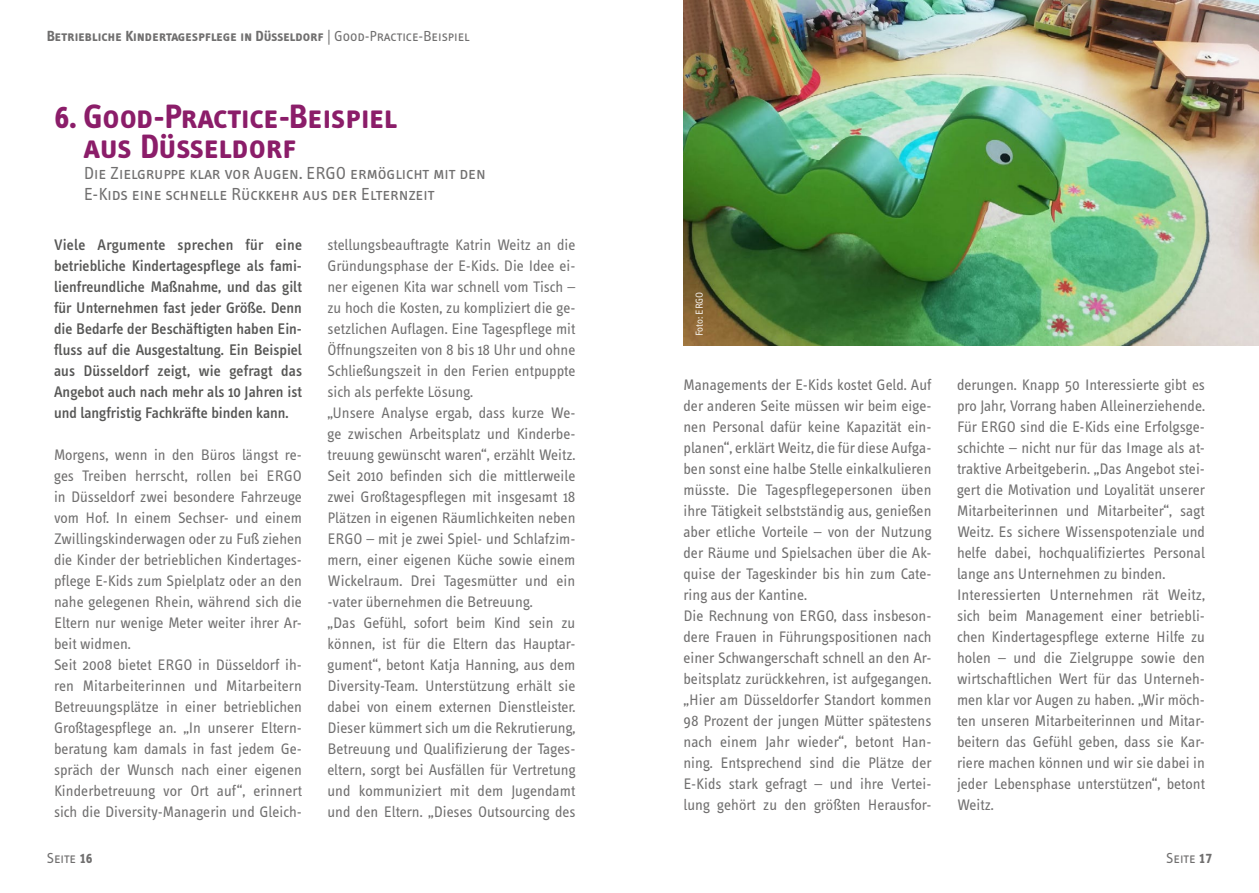
<style>
.page{position:relative;width:1259px;height:893px;background:#fff}
.page>*{position:absolute;margin:0;border:0;box-sizing:border-box;transform-origin:0 0}
.t1{font:34.5px/30px "Info Text Bold Caps";color:#8b1d69}
.t2{font:18px/21.1px "Info Text Normal Caps";color:#706f6f}
.t3{font:15.75px/21px "Info Text";color:#706f6f}
.t4{font:500 15.75px/21px "Info Text";color:#575756;text-align:justify}
.t5{font:15px "Info Text Bold Caps";color:#706f6f}
.t6{font:15px "Info Text Normal Caps";color:#706f6f}
.t7{font:10.5px "Info Text";color:#fff}
.s1{font-family:"Info Text Normal Caps"}
.s2{font-family:"Info Text Bold Caps"}
</style>
<div class="page">
<img style="left:683px;top:0;width:576px;height:345px">
<p class="t5" style="left:47px;top:28px;width:424px">Betriebliche Kindertagespflege in Düsseldorf <span class="s1">| Good-Practice-Beispiel</span></p>
<h1 class="t1" style="left:84px;top:102px;width:315px;text-indent:-30px">6. Good-Practice-Beispiel aus Düsseldorf</h1>
<p class="t2" style="left:84px;top:163px;width:403px">Die Zielgruppe klar vor Augen. ERGO ermöglicht mit den<br>E-Kids eine schnelle Rückkehr aus der Elternzeit</p>
<p class="t4" style="left:54px;top:234px;width:249px">Viele Argumente sprechen für eine betriebliche Kindertagespflege als fami&shy;lienfreundliche Maßnahme, und das gilt für Unternehmen fast jeder Größe. Denn die Bedarfe der Beschäftigten haben Ein&shy;fluss auf die Ausgestaltung. Ein Beispiel aus Düsseldorf zeigt, wie gefragt das Angebot auch nach mehr als 10 Jahren ist und langfristig Fachkräfte binden kann.</p>
<p class="t3" style="left:54px;top:444px;width:249px">Morgens, wenn in den Büros längst re&shy;ges Treiben herrscht, rollen bei ERGO in Düsseldorf zwei besondere Fahrzeuge vom Hof. In einem Sechser- und einem Zwillingskinderwagen oder zu Fuß ziehen die Kinder der betrieblichen Kindertages&shy;pflege E-Kids zum Spielplatz oder an den nahe gelegenen Rhein, während sich die Eltern nur wenige Meter weiter ihrer Ar&shy;beit widmen.<br>Seit 2008 bietet ERGO in Düsseldorf ih&shy;ren Mitarbeiterinnen und Mitarbeitern Betreuungsplätze in einer betrieblichen Großtagespflege an. „In unserer Eltern&shy;beratung kam damals in fast jedem Ge&shy;spräch der Wunsch nach einer eigenen Kinderbetreuung vor Ort auf“, erinnert sich die Diversity-Managerin und Gleich-</p>
<p class="t3" style="left:327px;top:234px;width:249px">stellungsbeauftragte Katrin Weitz an die Gründungsphase der E-Kids. Die Idee ei&shy;ner eigenen Kita war schnell vom Tisch – zu hoch die Kosten, zu kompliziert die ge&shy;setzlichen Auflagen. Eine Tagespflege mit Öffnungszeiten von 8 bis 18 Uhr und ohne Schließungszeit in den Ferien entpuppte sich als perfekte Lösung.<br>„Unsere Analyse ergab, dass kurze We&shy;ge zwischen Arbeitsplatz und Kinderbe&shy;treuung gewünscht waren“, erzählt Weitz.<br>Seit 2010 befinden sich die mittlerweile zwei Großtagespflegen mit insgesamt 18<br>Plätzen in eigenen Räumlichkeiten neben ERGO – mit je zwei Spiel- und Schlafzim&shy;mern, einer eigenen Küche sowie einem Wickelraum. Drei Tagesmütter und ein -vater übernehmen die Betreuung.<br>„Das Gefühl, sofort beim Kind sein zu können, ist für die Eltern das Hauptar&shy;gument“, betont Katja Hanning, aus dem Diversity-Team. Unterstützung erhält sie dabei von einem externen Dienstleister.<br>Dieser kümmert sich um die Rekrutierung, Betreuung und Qualifizierung der Tages&shy;eltern, sorgt bei Ausfällen für Vertretung und kommuniziert mit dem Jugendamt und den Eltern. „Dieses Outsourcing des</p>
<p class="t7" style="left:693px;top:336px;width:46px;rotate:-90deg">Foto: ERGO</p>
<p class="t3" style="left:683px;top:374px;width:250px">Managements der E-Kids kostet Geld. Auf der anderen Seite müssen wir beim eige&shy;nen Personal dafür keine Kapazität ein&shy;planen“, erklärt Weitz, die für diese Aufga&shy;ben sonst eine halbe Stelle einkalkulieren müsste. Die Tagespflegepersonen üben ihre Tätigkeit selbstständig aus, genießen aber etliche Vorteile – von der Nutzung der Räume und Spielsachen über die Ak&shy;quise der Tageskinder bis hin zum Cate&shy;ring aus der Kantine.<br>Die Rechnung von ERGO, dass insbeson&shy;dere Frauen in Führungspositionen nach einer Schwangerschaft schnell an den Ar&shy;beitsplatz zurückkehren, ist aufgegangen. „Hier am Düsseldorfer Standort kommen 98 Prozent der jungen Mütter spätestens nach einem Jahr wieder“, betont Han&shy;ning. Entsprechend sind die Plätze der E-Kids stark gefragt – und ihre Vertei&shy;lung gehört zu den größten Herausfor-</p>
<p class="t3" style="left:957px;top:374px;width:249px">derungen. Knapp 50 Interessierte gibt es pro Jahr, Vorrang haben Alleinerziehende.<br>Für ERGO sind die E-Kids eine Erfolgsge&shy;schichte – nicht nur für das Image als at&shy;traktive Arbeitgeberin. „Das Angebot stei&shy;gert die Motivation und Loyalität unserer Mitarbeiterinnen und Mitarbeiter“, sagt Weitz. Es sichere Wissenspotenziale und helfe dabei, hochqualifiziertes Personal lange ans Unternehmen zu binden.<br>Interessierten Unternehmen rät Weitz, sich beim Management einer betriebli&shy;chen Kindertagespflege externe Hilfe zu holen – und die Zielgruppe sowie den wirtschaftlichen Wert für das Unterneh&shy;men klar vor Augen zu haben. „Wir möch&shy;ten unseren Mitarbeiterinnen und Mitar&shy;beitern das Gefühl geben, dass sie Kar&shy;riere machen können und wir sie dabei in jeder Lebensphase unterstützen“, betont Weitz.</p>
<p class="t6" style="left:47px;top:850px;width:47px">Seite <span class="s2">16</span></p>
<p class="t6" style="left:1166px;top:850px;width:47px">Seite <span class="s2">17</span></p>
</div>
